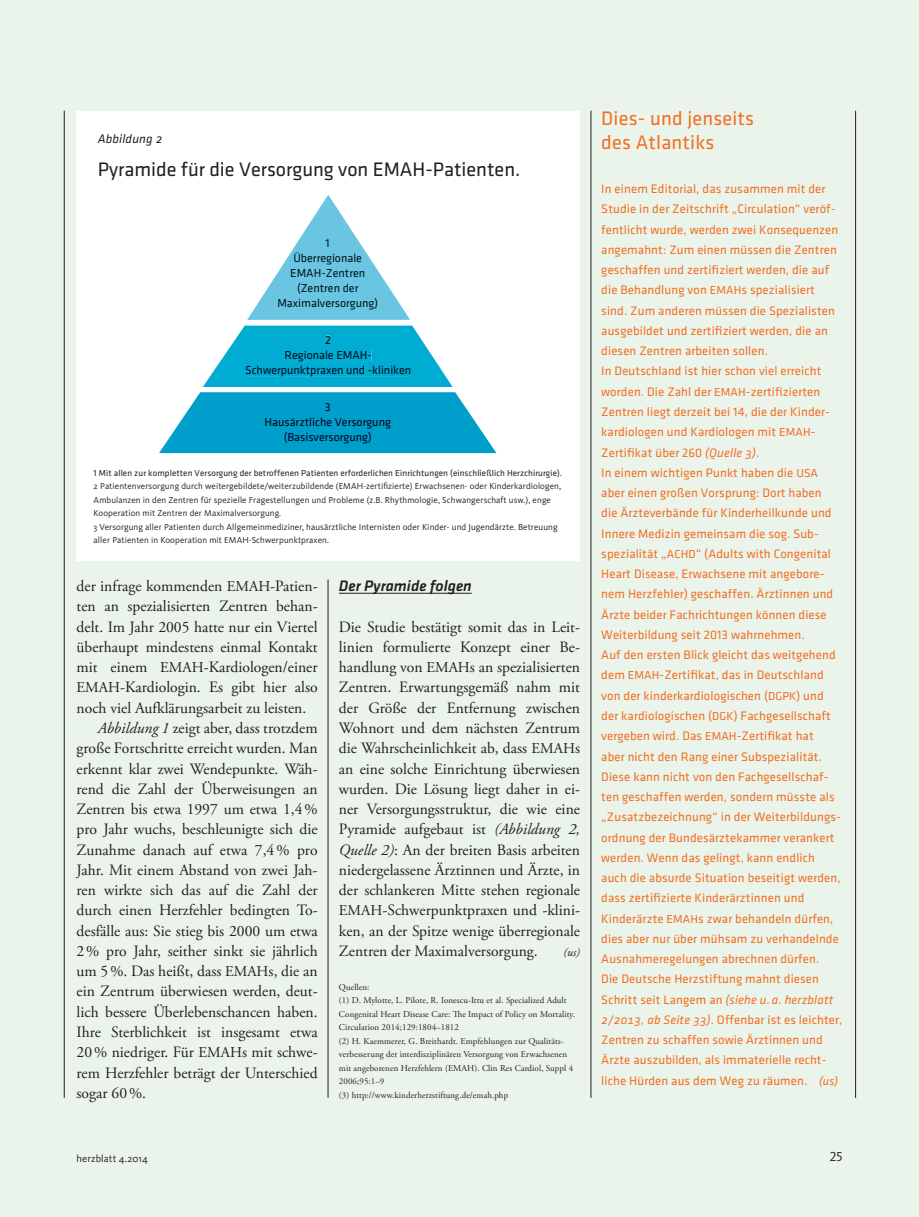
<style>
.page{position:relative;width:919px;height:1217px;background:#fff}
.page>*{position:absolute;margin:0;border:0;box-sizing:border-box;transform-origin:0 0}
.t1{font:20.25px "Klavika";color:#231f20}
.t2{font:20.25px/24px "Klavika";letter-spacing:.01em;color:#f36e21}
.t3{font:15.75px/20.2px "Adobe Garamond Pro";color:#231f20;text-align:justify}
.t4{font:italic 500 15.75px "Klavika";color:#231f20}
.t5{font:13.5px "Kievit Regular SC";color:#231f20}
.t6{font:12.75px/20.2px "Klavika";letter-spacing:.01em;color:#f36e21}
.t7{font:12.75px "Klavika Regular Italic OSTF";letter-spacing:.01em;color:#231f20}
.t8{font:12px/15px "Klavika";color:#00151f;text-align:center}
.t9{font:12px/15px "Klavika";color:#000c1f;text-align:center}
.t10{font:12px/15px "Klavika";color:#00051e;text-align:center}
.t11{font:italic 12px "Adobe Garamond Pro";color:#231f20}
.t12{font:10.5px "Kievit";letter-spacing:.01em;color:#231f20}
.t13{font:9px/13.5px "Kievit";letter-spacing:.01em;color:#231f20}
.t14{font:9px/13.5px "Adobe Garamond Pro";letter-spacing:.01em;color:#231f20}
.t15{font:9px "Klavika";letter-spacing:.01em;color:#231f20}
.s1{font-size:15px}
.s2{font-style:italic}
.s3{font-size:12px}
.s4{font-family:"Klavika Regular Italic OSTF"}
.s5{font-family:"Klavika Regular Italic OSTF";font-size:12px}
</style>
<div class="page">
<div style="left:0;top:0;width:918px;height:1216px;background:#eaf4ea"></div>
<hr style="left:64px;top:111px;width:1px;height:986px;background:#231f20">
<hr style="left:327px;top:579px;width:1px;height:518px;background:#231f20">
<hr style="left:590px;top:111px;width:1px;height:986px;background:#231f20">
<hr style="left:855px;top:111px;width:1px;height:986px;background:#231f20">
<hr style="left:339px;top:593px;width:132px;height:1px;background:#231f20">
<div style="left:77px;top:111px;width:503px;height:449px;background:#fff"></div>
<svg style="left:159px;top:195px;width:337px;height:258px"></svg>
<div style="left:285px;top:350px;width:86px;height:11px;background:#00acd2"></div>
<div style="left:246px;top:365px;width:164px;height:11px;background:#00acd2"></div>
<div style="left:325px;top:403px;width:5px;height:8px;background:#009eca"></div>
<div style="left:265px;top:418px;width:125px;height:10px;background:#009eca"></div>
<div style="left:284px;top:432px;width:87px;height:11px;background:#009eca"></div>
<p class="t7" style="left:98px;top:132px;width:66px">Abbildung 2</p>
<h1 class="t1" style="left:98px;top:159px;width:424px">Pyramide für die Versorgung von EMAH-Patienten.</h1>
<p class="t8" style="left:277px;top:236px;width:102px">1<br>Überregionale<br>EMAH-Zentren (Zentren der<br>Maximalversorgung)</p>
<p class="t9" style="left:245px;top:332px;width:167px">2<br>Regionale EMAH-<br>Schwerpunktpraxen und -kliniken</p>
<p class="t10" style="left:264px;top:400px;width:128px">3<br>Hausärztliche Versorgung (Basisversorgung)</p>
<p class="t15" style="left:94px;top:468px;width:470px">1 Mit allen zur kompletten Versorgung der betroffenen Patienten erforderlichen Einrichtungen (einschließlich Herzchirurgie).</p>
<p class="t13" style="left:94px;top:479px;width:469px">2 Patientenversorgung durch weitergebildete/weiterzubildende (EMAH-zertifizierte) Erwachsenen- oder Kinderkardiologen, Ambulanzen in den Zentren für spezielle Fragestellungen und Probleme (z.B. Rhythmologie, Schwangerschaft usw.), enge Kooperation mit Zentren der Maximalversorgung.<br>3 Versorgung aller Patienten durch Allgemeinmediziner, hausärztliche Internisten oder Kinder- und Jugendärzte. Betreuung aller Patienten in Kooperation mit EMAH-Schwerpunktpraxen.</p>
<p class="t3" style="left:77px;top:576px;width:242px">der infrage kommenden <span class="s1">EMAH</span>-Patien-</p>
<p class="t3" style="left:77px;top:596px;width:242px">ten an spezialisierten Zentren behan-</p>
<p class="t3" style="left:77px;top:617px;width:242px">delt. Im Jahr 2005 hatte nur ein Viertel</p>
<p class="t3" style="left:77px;top:637px;width:242px">überhaupt mindestens einmal Kontakt</p>
<p class="t3" style="left:77px;top:657px;width:242px">mit einem <span class="s1">EMAH</span>-Kardiologen/einer</p>
<p class="t3" style="left:77px;top:677px;width:242px"><span class="s1">EMAH</span>-Kardiologin. Es gibt hier also</p>
<p class="t3" style="left:77px;top:698px;width:231px">noch viel Aufklärungsarbeit zu leisten.</p>
<p class="t3" style="left:98px;top:718px;width:221px"><span class="s2">Abbildung 1</span> zeigt aber, dass trotzdem</p>
<p class="t3" style="left:77px;top:738px;width:242px">große Fortschritte erreicht wurden. Man</p>
<p class="t3" style="left:77px;top:758px;width:242px">erkennt klar zwei Wendepunkte. Wäh-</p>
<p class="t3" style="left:77px;top:779px;width:242px">rend die Zahl der Überweisungen an</p>
<p class="t3" style="left:77px;top:799px;width:242px">Zentren bis etwa 1997 um etwa 1,4 %</p>
<p class="t3" style="left:77px;top:819px;width:242px">pro Jahr wuchs, beschleunigte sich die</p>
<p class="t3" style="left:77px;top:839px;width:242px">Zunahme danach auf etwa 7,4 % pro</p>
<p class="t3" style="left:77px;top:860px;width:242px">Jahr. Mit einem Abstand von zwei Jah-</p>
<p class="t3" style="left:77px;top:880px;width:242px">ren wirkte sich das auf die Zahl der</p>
<p class="t3" style="left:77px;top:900px;width:242px">durch einen Herzfehler bedingten To-</p>
<p class="t3" style="left:77px;top:920px;width:242px">desfälle aus: Sie stieg bis 2000 um etwa</p>
<p class="t3" style="left:77px;top:941px;width:242px">2 % pro Jahr, seither sinkt sie jährlich</p>
<p class="t3" style="left:77px;top:961px;width:242px">um 5 %. Das heißt, dass <span class="s1">EMAH</span>s, die an</p>
<p class="t3" style="left:77px;top:981px;width:242px">ein Zentrum überwiesen werden, deut-</p>
<p class="t3" style="left:77px;top:1001px;width:242px">lich bessere Überlebenschancen haben.</p>
<p class="t3" style="left:77px;top:1022px;width:242px">Ihre Sterblichkeit ist insgesamt etwa</p>
<p class="t3" style="left:77px;top:1042px;width:242px">20 % niedriger. Für <span class="s1">EMAH</span>s mit schwe-</p>
<p class="t3" style="left:77px;top:1062px;width:242px">rem Herzfehler beträgt der Unterschied</p>
<p class="t3" style="left:77px;top:1082px;width:71px">sogar 60 %.</p>
<p class="t4" style="left:339px;top:577px;width:134px">Der Pyramide folgen</p>
<p class="t3" style="left:339px;top:617px;width:242px">Die Studie bestätigt somit das in Leit&shy;linien formulierte Konzept einer Be&shy;handlung von <span class="s1">EMAH</span>s an spezialisierten Zentren. Erwartungsgemäß nahm mit der Größe der Entfernung zwischen Wohnort und dem nächsten Zentrum die Wahrscheinlichkeit ab, dass <span class="s1">EMAH</span>s an eine solche Einrichtung überwiesen wurden. Die Lösung liegt daher in ei&shy;ner Versorgungsstruktur, die wie eine Pyramide aufgebaut ist <span class="s2">(Abbildung 2, Quelle 2)</span>: An der breiten Basis arbeiten niedergelassene Ärztinnen und Ärzte, in der schlankeren Mitte stehen regionale <span class="s1">EMAH</span>-Schwerpunktpraxen und -klini&shy;ken, an der Spitze wenige überregionale Zentren der Maximalversorgung.</p>
<p class="t11" style="left:563px;top:944px;width:18px">(us)</p>
<p class="t14" style="left:339px;top:980px;width:229px">Quellen:<br>(1) D. Mylotte, L. Pilote, R. Ionescu-Ittu et al. Specialized Adult<br>Congenital Heart Disease Care:</p>
<p class="t14" style="left:462px;top:1007px;width:114px">e Impact of Policy on Mortality.</p>
<p class="t14" style="left:339px;top:1020px;width:236px">Circulation 2014;129:1804–1812<br>(2) H. Kaemmerer, G. Breithardt. Empfehlungen zur Qualitäts&shy;verbesserung der interdisziplinären Versorgung von Erwachsenen mit angeborenen Herzfehlern (EMAH). Clin Res Cardiol, Suppl 4<br>2006;95:1–9<br>(3) http://www.kinderherzstiftung.de/emah.php</p>
<h1 class="t2" style="left:601px;top:106px;width:154px">Dies- und jenseits des Atlantiks</h1>
<p class="t6" style="left:601px;top:179px;width:242px">In einem Editorial, das zusammen mit der Studie in der Zeitschrift „Circulation“ veröf&shy;fentlicht wurde, werden zwei Konsequenzen angemahnt: Zum einen müssen die Zentren geschaffen und zertifiziert werden, die auf die Behandlung von <span class="s3">EMAH</span>s spezialisiert sind. Zum anderen müssen die Spezialisten ausgebildet und zertifiziert werden, die an diesen Zentren arbeiten sollen.<br>In Deutschland ist hier schon viel erreicht worden. Die Zahl der <span class="s3">EMAH</span>-zertifizierten Zentren liegt derzeit bei 14, die der Kinder&shy;kardiologen und Kardiologen mit <span class="s3">EMAH</span>-Zertifikat über 260 <span class="s4">(Quelle 3)</span>.<br>In einem wichtigen Punkt haben die <span class="s3">USA </span>aber einen großen Vorsprung: Dort haben<br>die Ärzteverbände für Kinderheilkunde und Innere Medizin gemeinsam die sog. Sub&shy;spezialität „<span class="s3">ACHD</span>“ (Adults with Congenital Heart Disease, Erwachsene mit angebore&shy;nem Herzfehler) geschaffen. Ärztinnen und Ärzte beider Fachrichtungen können diese Weiterbildung seit 2013 wahrnehmen.<br>Auf den ersten Blick gleicht das weitgehend dem <span class="s3">EMAH</span>-Zertifikat, das in Deutschland von der kinderkardiologischen (<span class="s3">DGPK</span>) und der kardiologischen (<span class="s3">DGK</span>) Fachgesellschaft vergeben wird. Das <span class="s3">EMAH</span>-Zertifikat hat<br>aber nicht den Rang einer Subspezialität.<br>Diese kann nicht von den Fachgesellschaf&shy;ten geschaffen werden, sondern müsste als „Zusatzbezeichnung“ in der Weiterbildungs&shy;ordnung der Bundesärztekammer verankert werden. Wenn das gelingt, kann endlich auch die absurde Situation beseitigt werden, dass zertifizierte Kinderärztinnen und Kinderärzte <span class="s3">EMAH</span>s zwar behandeln dürfen, dies aber nur über mühsam zu verhandelnde Ausnahmeregelungen abrechnen dürfen.<br>Die Deutsche Herzstiftung mahnt diesen Schritt seit Langem an <span class="s4">(siehe u. a. herzblatt 2/2013, ab Seite 33)</span>. Offenbar ist es leichter, Zentren zu schaffen sowie Ärztinnen und Ärzte auszubilden, als immaterielle recht&shy;liche Hürden aus dem Weg zu räumen. <span class="s5">(us)</span></p>
<p class="t12" style="left:77px;top:1151px;width:73px">herzblatt 4.2014</p>
<p class="t5" style="left:829px;top:1148px;width:14px">25</p>
</div>
